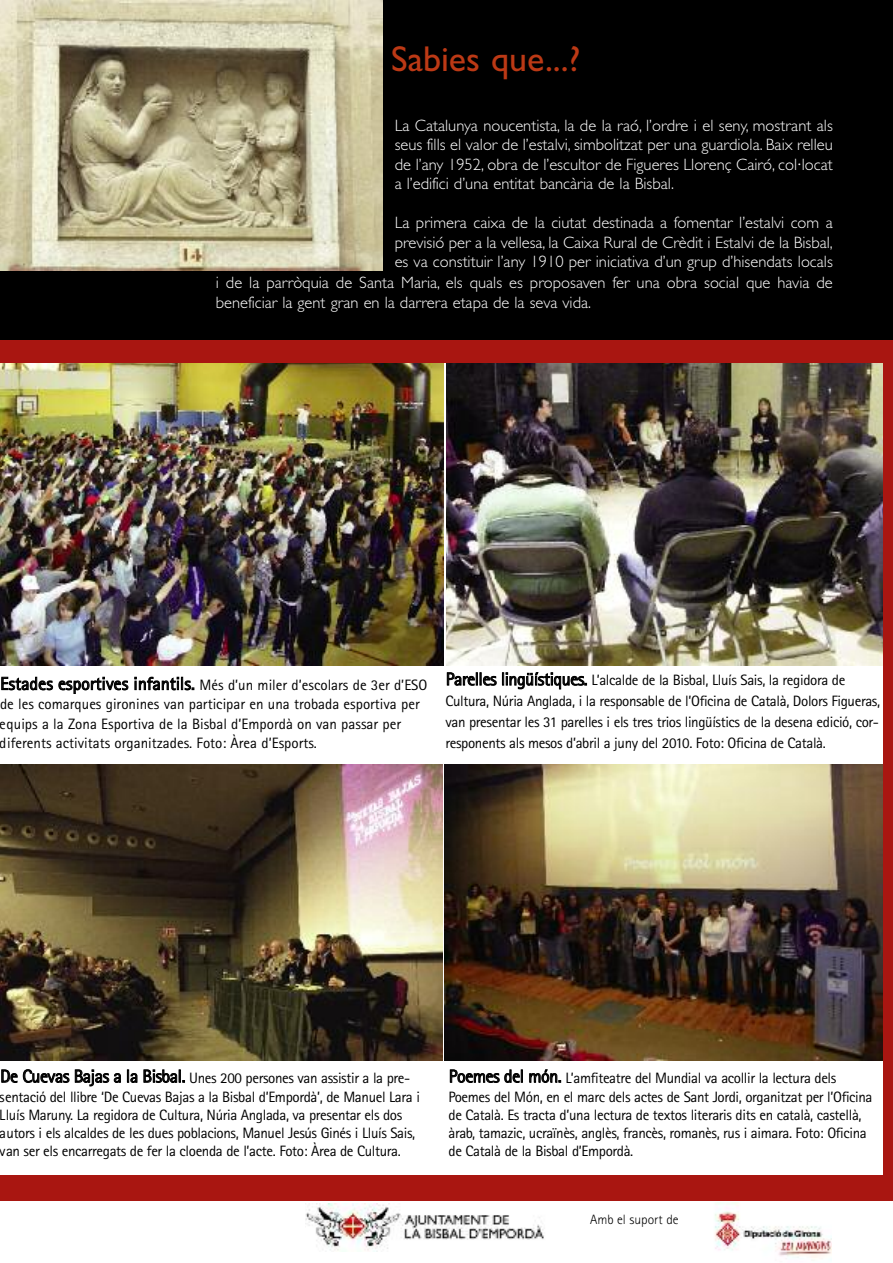
<style>
.page{position:relative;width:893px;height:1263px;background:#fff}
.page>*{position:absolute;margin:0;border:0;box-sizing:border-box;transform-origin:0 0}
.t1{font:36px "Gill Sans";color:#bc3915}
.t2{font:300 16.5px/19.5px "Gill Sans";color:#fff;text-align:justify}
.t3{font:15px/18px "Rotis Sans Serif";letter-spacing:-.025em;color:#000}
.t4{font:15px/19.5px "Rotis Sans Serif";color:#000}
.t5{font:300 13.5px "Rotis Sans Serif";color:#000}
.s1{font-size:18px}
</style>
<div class="page">
<img style="left:305px;top:1203px;width:239px;height:48px">
<img style="left:714px;top:1202px;width:118px;height:56px">
<img style="left:0;top:363px;width:444px;height:302px">
<img style="left:446px;top:362px;width:437px;height:304px">
<div style="left:0;top:337px;width:893px;height:25px;background:#a91611"></div>
<img style="left:0;top:764px;width:442px;height:296px">
<img style="left:444px;top:764px;width:439px;height:296px">
<div style="left:883px;top:362px;width:10px;height:838px;background:#a91611"></div>
<div style="left:0;top:1175px;width:893px;height:25px;background:#a91611"></div>
<div style="left:0;top:0;width:893px;height:339px;background:#000"></div>
<img style="left:0;top:0;width:382px;height:271px">
<h1 class="t1" style="left:391px;top:45px;width:191px">Sabies que...?</h1>
<p class="t2" style="left:395px;top:117px;width:440px">La Catalunya noucentista, la de la raó, l’ordre i el seny, mostrant als seus fills el valor de l’estalvi, simbolitzat per una guardiola. Baix relleu de l’any 1952, obra de l’escultor de Figueres Llorenç Cairó, col·locat a l’edifici d’una entitat bancària de la Bisbal.</p>
<p class="t2" style="left:395px;top:214px;width:440px">La primera caixa de la ciutat destinada a fomentar l’estalvi com a previsió per a la vellesa, la Caixa Rural de Crèdit i Estalvi de la Bisbal, es va constituir l’any 1910 per iniciativa d’un grup d’hisendats locals</p>
<p class="t2" style="left:216px;top:274px;width:618px">i de la parròquia de Santa Maria, els quals es proposaven fer una obra social que havia de beneficiar la gent gran en la darrera etapa de la seva vida.</p>
<p class="t4" style="left:0;top:676px;width:429px"><span class="s1">Estades esportives infantils.</span> Més d’un miler d’escolars de 3er d’ESO de les comarques gironines van participar en una trobada esportiva per equips a la Zona Esportiva de la Bisbal d’Empordà on van passar per diferents activitats organitzades. Foto: Àrea d’Esports.</p>
<p class="t3" style="left:445px;top:671px;width:436px;line-height:21px"><span class="s1">Parelles lingüístiques.</span> L’alcalde de la Bisbal, Lluís Sais, la regidora de Cultura, Núria Anglada, i la responsable de l’Oficina de Català, Dolors Figueras, van presentar les 31 parelles i els tres trios lingüístics de la desena edició, cor&shy;responents als mesos d’abril a juny del 2010. Foto: Oficina de Català.</p>
<p class="t3" style="left:0;top:1069px;width:421px;line-height:19.5px"><span class="s1">De Cuevas Bajas a la Bisbal.</span> Unes 200 persones van assistir a la pre&shy;sentació del llibre ‘De Cuevas Bajas a la Bisbal d’Empordà’, de Manuel Lara i</p>
<p class="t3" style="left:0;top:1108px;width:417px">Lluís Maruny. La regidora de Cultura, Núria Anglada, va presentar els dos autors i els alcaldes de les dues poblacions, Manuel Jesús Ginés i Lluís Sais, van ser els encarregats de fer la cloenda de l’acte. Foto: Àrea de Cultura.</p>
<p class="t3" style="left:448px;top:1069px;width:426px;line-height:19.5px"><span class="s1">Poemes del món.</span> L’amfiteatre del Mundial va acollir la lectura dels<br>Poemes del Món, en el marc dels actes de Sant Jordi, organitzat per l’Oficina</p>
<p class="t3" style="left:448px;top:1108px;width:420px">de Català. Es tracta d’una lectura de textos literaris dits en català, castellà, àrab, tamazic, ucraïnès, anglès, francès, romanès, rus i aimara. Foto: Oficina de Català de la Bisbal d’Empordà.</p>
<p class="t5" style="left:590px;top:1215px;width:90px">Amb el suport de</p>
</div>
